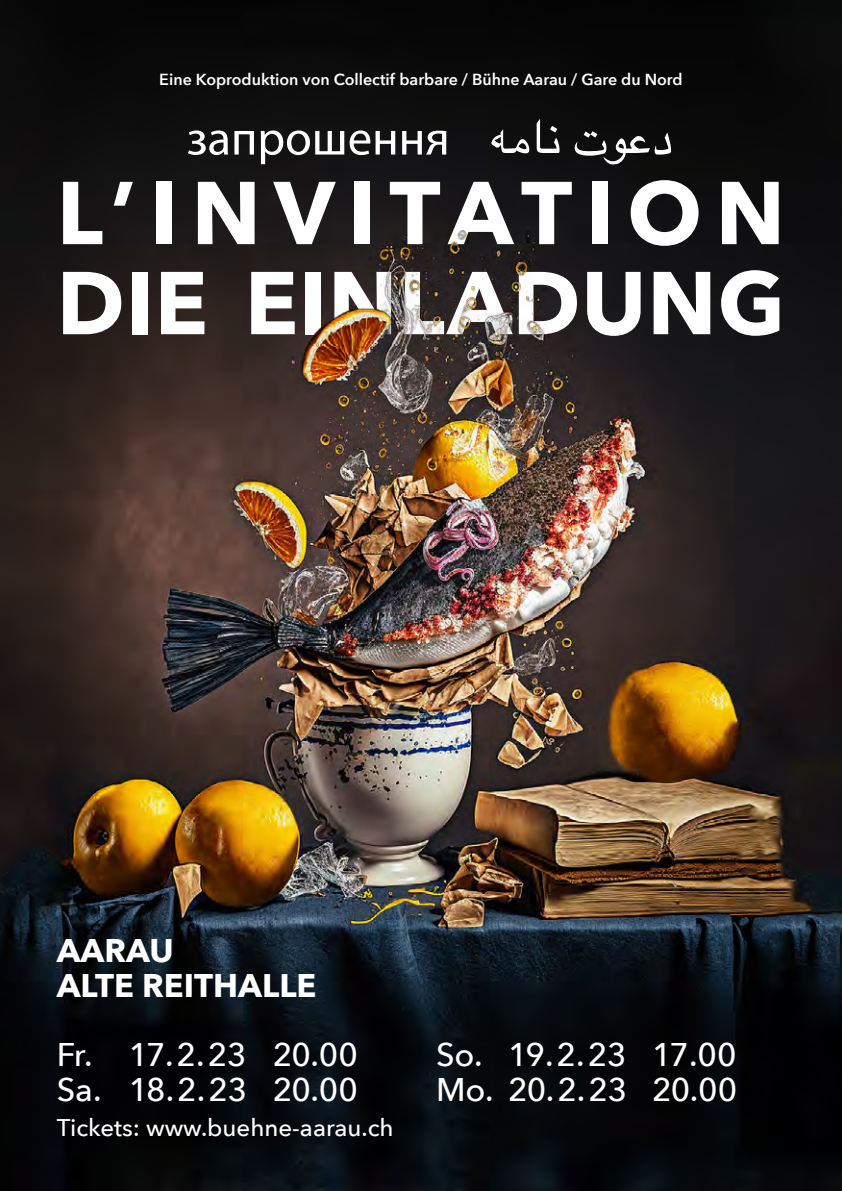
<style>
.page{position:relative;width:842px;height:1191px;background:#fff}
.page>*{position:absolute;margin:0;border:0;box-sizing:border-box;transform-origin:0 0}
.t1{font:700 88px/90px "Avenir Next";letter-spacing:.03em;color:#fff}
.t2{font:500 32.8px/34.6px "Avenir Next";color:#fff}
.t3{font:700 32.8px/34.6px "Avenir Next";color:#fff}
.t4{font:500 24px "Avenir Next";color:#fff}
.t5{font:600 16px "Avenir Next";color:#fff}
</style>
<div class="page">
<img style="left:0;top:0;width:842px;height:1191px">
<svg style="left:188px;top:130px;width:40px;height:25px"></svg>
<svg style="left:234px;top:131px;width:20px;height:23px"></svg>
<svg style="left:261px;top:130px;width:83px;height:34px"></svg>
<svg style="left:350px;top:130px;width:20px;height:25px"></svg>
<svg style="left:376px;top:131px;width:19px;height:23px"></svg>
<svg style="left:402px;top:131px;width:44px;height:23px"></svg>
<svg style="left:491px;top:129px;width:38px;height:24px"></svg>
<svg style="left:574px;top:131px;width:97px;height:34px"></svg>
<svg style="left:537px;top:119px;width:23px;height:34px"></svg>
<p class="t5" style="left:159px;top:66px;width:525px">Eine Koproduktion von Collectif barbare / Bühne Aarau / Gare du Nord</p>
<h1 class="t1" style="left:57px;top:167px;width:730px">L’INVITATION<br>DIE EINLADUNG</h1>
<p class="t3" style="left:57px;top:933px;width:261px">AARAU<br>ALTE REITHALLE</p>
<p class="t2" style="left:57px;top:1036px;width:303px">Fr. 17.2.23 20.00<br>Sa. 18.2.23 20.00</p>
<p class="t4" style="left:57px;top:1106px;width:338px">Tickets: www.buehne-aarau.ch</p>
<p class="t2" style="left:436px;top:1036px;width:303px">So. 19.2.23 17.00<br>Mo. 20.2.23 20.00</p>
</div>
